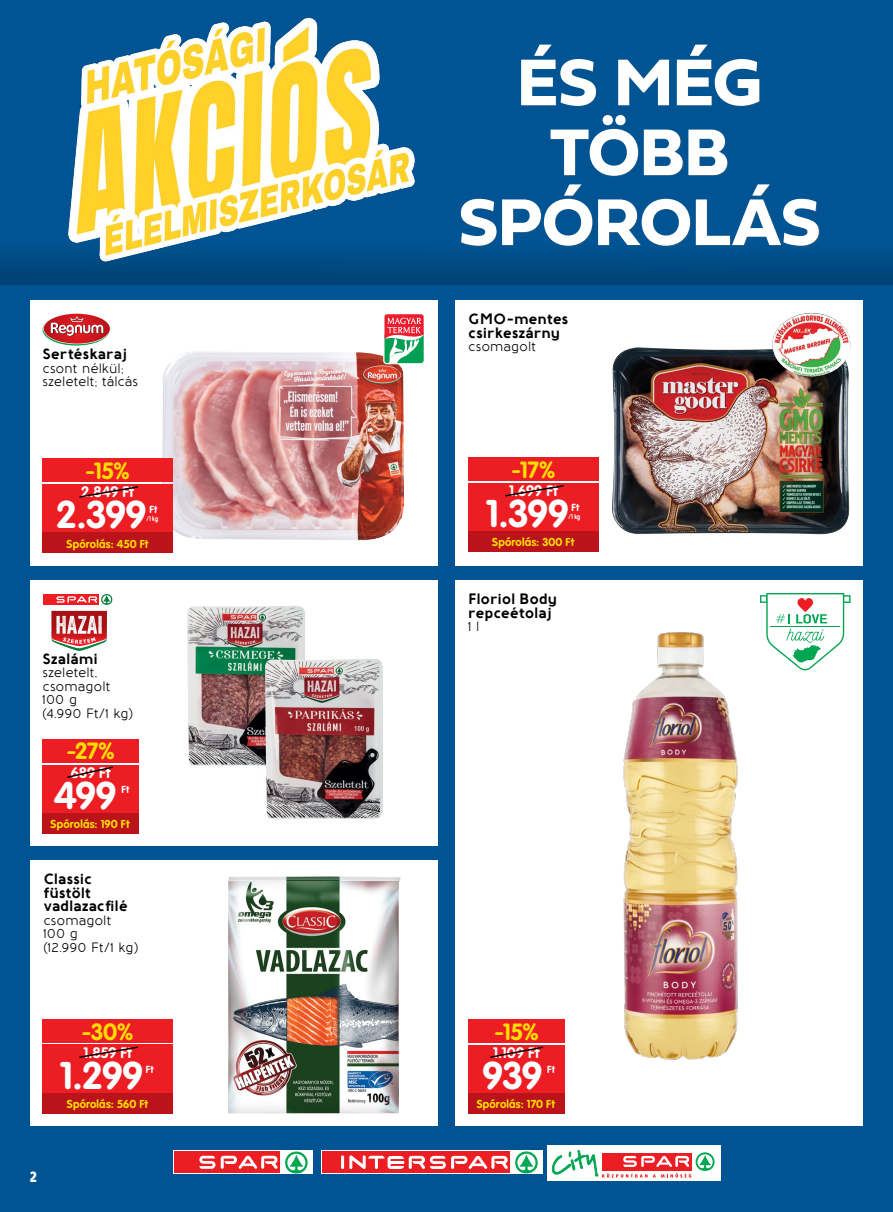
<style>
.page{position:relative;width:893px;height:1212px;background:#005493}
.page>*{position:absolute;margin:0;border:0;box-sizing:border-box;transform-origin:0 0}
.t1{font:68.7px/69.9px "Fieldwork Geo Bold";color:#fff;text-align:center}
.t2{font:700 38.1px "VAG Rounded Next";letter-spacing:-.01em;color:#fff}
.t3{font:700 23.1px "VAG Rounded Next";letter-spacing:-.005em;color:#fd0}
.t4{font:17.1px "Baloo";color:#fff;scale:.8 1}
.t5{font:700 15px/13.5px "Baufra";letter-spacing:-.01em;color:#000}
.t6{font:700 15px "VAG Rounded Next";letter-spacing:.01em;color:#fff}
.t7{font:500 13.5px/13.5px "Baufra";color:#000}
.t8{font:700 11.4px "VAG Rounded Next";letter-spacing:.015em;color:#fd0}
.t9{font:700 10.2px "VAG Rounded Next";letter-spacing:.02em;color:#fff}
.t10{font:700 6.75px "VAG Rounded Next";color:#fff;scale:.8 1}
</style>
<div class="page">
<div style="left:0;top:239px;width:893px;height:45px;background:linear-gradient(to bottom,#005696,#004274)"></div>
<div style="left:30px;top:300px;width:407px;height:266px;background:#fff"></div>
<div style="left:455px;top:300px;width:408px;height:266px;background:#fff"></div>
<div style="left:30px;top:580px;width:407px;height:266px;background:#fff"></div>
<div style="left:455px;top:580px;width:408px;height:545px;background:#fff"></div>
<div style="left:30px;top:860px;width:407px;height:266px;background:#fff"></div>
<div style="left:547px;top:1145px;width:173px;height:36px;background:#fff"></div>
<svg style="left:552px;top:1149px;width:163px;height:28px"></svg>
<div style="left:173px;top:1150px;width:140px;height:24px;background:linear-gradient(to bottom,#fff,#fff)"></div>
<div style="left:174px;top:1152px;width:106px;height:21px;background:#ed1d24"></div>
<svg style="left:199px;top:1156px;width:16px;height:13px"></svg>
<svg style="left:221px;top:1156px;width:57px;height:13px"></svg>
<svg style="left:285px;top:1151px;width:23px;height:23px"></svg>
<div style="left:321px;top:1150px;width:222px;height:24px;background:linear-gradient(to bottom,#fff,#fff)"></div>
<div style="left:323px;top:1152px;width:187px;height:21px;background:#ed1d24"></div>
<svg style="left:515px;top:1151px;width:23px;height:22px"></svg>
<hr style="left:341px;top:1155px;width:3px;height:14px;background:#fff">
<svg style="left:349px;top:1155px;width:159px;height:14px"></svg>
<div style="left:462px;top:45px;width:358px;height:201px;background:#636466;opacity:.4"></div>
<img style="left:51px;top:17px;width:379px;height:257px">
<img style="left:162px;top:351px;width:242px;height:189px">
<img style="left:612px;top:347px;width:238px;height:188px">
<img style="left:187px;top:606px;width:118px;height:160px">
<img style="left:265px;top:659px;width:118px;height:160px">
<div style="left:216px;top:866px;width:199px;height:249px;background:#000;opacity:.2"></div>
<svg style="left:383px;top:313px;width:42px;height:51px"></svg>
<svg style="left:384px;top:314px;width:40px;height:49px"></svg>
<div style="left:43px;top:739px;width:96px;height:23px;background:#ed1d24"></div>
<div style="left:43px;top:765px;width:96px;height:49px;background:#ed1d24"></div>
<div style="left:43px;top:813px;width:96px;height:20px;background:#ba141a"></div>
<svg style="left:67px;top:766px;width:46px;height:12px"></svg>
<div style="left:468px;top:1019px;width:97px;height:23px;background:#ed1d24"></div>
<div style="left:468px;top:1045px;width:97px;height:48px;background:#ed1d24"></div>
<div style="left:468px;top:1093px;width:97px;height:20px;background:#ba141a"></div>
<svg style="left:490px;top:1046px;width:53px;height:12px"></svg>
<svg style="left:51px;top:611px;width:56px;height:40px"></svg>
<div style="left:43px;top:594px;width:55px;height:11px;background:#ed1d24"></div>
<svg style="left:56px;top:594px;width:57px;height:11px"></svg>
<svg style="left:43px;top:313px;width:67px;height:33px"></svg>
<div style="left:43px;top:484px;width:130px;height:52px;background:#ed1d24"></div>
<div style="left:43px;top:532px;width:130px;height:21px;background:#ba141a"></div>
<div style="left:43px;top:459px;width:130px;height:23px;background:#ed1d24"></div>
<svg style="left:79px;top:486px;width:59px;height:12px"></svg>
<img style="left:772px;top:313px;width:78px;height:63px">
<div style="left:42px;top:1045px;width:131px;height:51px;background:#ed1d24"></div>
<div style="left:42px;top:1093px;width:131px;height:20px;background:#ba141a"></div>
<div style="left:43px;top:1019px;width:130px;height:23px;background:#ed1d24"></div>
<svg style="left:79px;top:1046px;width:59px;height:12px"></svg>
<svg style="left:760px;top:593px;width:90px;height:77px"></svg>
<img style="left:623px;top:622px;width:140px;height:438px">
<div style="left:468px;top:483px;width:131px;height:52px;background:#ed1d24"></div>
<div style="left:468px;top:531px;width:131px;height:21px;background:#ba141a"></div>
<div style="left:468px;top:458px;width:131px;height:23px;background:#ed1d24"></div>
<svg style="left:505px;top:485px;width:59px;height:12px"></svg>
<p class="t5" style="left:43px;top:346px;width:86px">Sertéskaraj</p>
<p class="t7" style="left:43px;top:360px;width:97px">csont nélkül; szeletelt; tálcás</p>
<h3 class="t3" style="left:86px;top:456px;width:46px">-15%</h3>
<p class="t6" style="left:82px;top:482px;width:54px">2.849 Ft</p>
<h2 class="t2" style="left:57px;top:490px;width:91px">2.399</h2>
<p class="t9" style="left:149px;top:502px;width:9px">Ft</p>
<p class="t10" style="left:146px;top:514px;width:16px">/1 kg</p>
<p class="t8" style="left:67px;top:536px;width:84px">Spórolás: 450 Ft</p>
<p class="t5" style="left:43px;top:651px;width:57px">Szalámi</p>
<p class="t7" style="left:43px;top:665px;width:92px">szeletelt, csomagolt<br>100 g<br>(4.990 Ft/1 kg)</p>
<h3 class="t3" style="left:67px;top:736px;width:49px">-27%</h3>
<h2 class="t2" style="left:54px;top:770px;width:64px">499</h2>
<p class="t9" style="left:121px;top:783px;width:9px">Ft</p>
<p class="t8" style="left:51px;top:816px;width:81px">Spórolás: 190 Ft</p>
<p class="t6" style="left:71px;top:762px;width:42px">689 Ft</p>
<p class="t5" style="left:43px;top:871px;width:86px">Classic füstölt vadlazacfilé</p>
<p class="t7" style="left:43px;top:913px;width:96px">csomagolt<br>100 g<br>(12.990 Ft/1 kg)</p>
<h3 class="t3" style="left:82px;top:1016px;width:53px">-30%</h3>
<p class="t6" style="left:84px;top:1042px;width:50px">1.859 Ft</p>
<h2 class="t2" style="left:60px;top:1050px;width:84px">1.299</h2>
<p class="t9" style="left:146px;top:1062px;width:9px">Ft</p>
<p class="t8" style="left:67px;top:1096px;width:83px">Spórolás: 560 Ft</p>
<p class="t4" style="left:30px;top:1166px;width:10px">2</p>
<h1 class="t1" style="left:459px;top:45px;width:363px">ÉS MÉG<br>TÖBB<br>SPÓROLÁS</h1>
<p class="t5" style="left:468px;top:312px;width:102px">GMO-mentes csirkeszárny</p>
<p class="t7" style="left:468px;top:339px;width:69px">csomagolt</p>
<h3 class="t3" style="left:512px;top:455px;width:45px">-17%</h3>
<p class="t6" style="left:509px;top:481px;width:50px">1.699 Ft</p>
<h2 class="t2" style="left:486px;top:489px;width:84px">1.399</h2>
<p class="t9" style="left:572px;top:501px;width:9px">Ft</p>
<p class="t10" style="left:569px;top:513px;width:16px">/1 kg</p>
<p class="t8" style="left:492px;top:535px;width:84px">Spórolás: 300 Ft</p>
<p class="t5" style="left:468px;top:591px;width:90px">Floriol Body repceétolaj</p>
<p class="t7" style="left:468px;top:619px;width:13px">1 l</p>
<h3 class="t3" style="left:494px;top:1016px;width:46px">-15%</h3>
<h2 class="t2" style="left:483px;top:1050px;width:61px">939</h2>
<p class="t9" style="left:547px;top:1062px;width:9px">Ft</p>
<p class="t8" style="left:477px;top:1096px;width:80px">Spórolás: 170 Ft</p>
<p class="t6" style="left:493px;top:1042px;width:48px">1.109 Ft</p>
</div>
